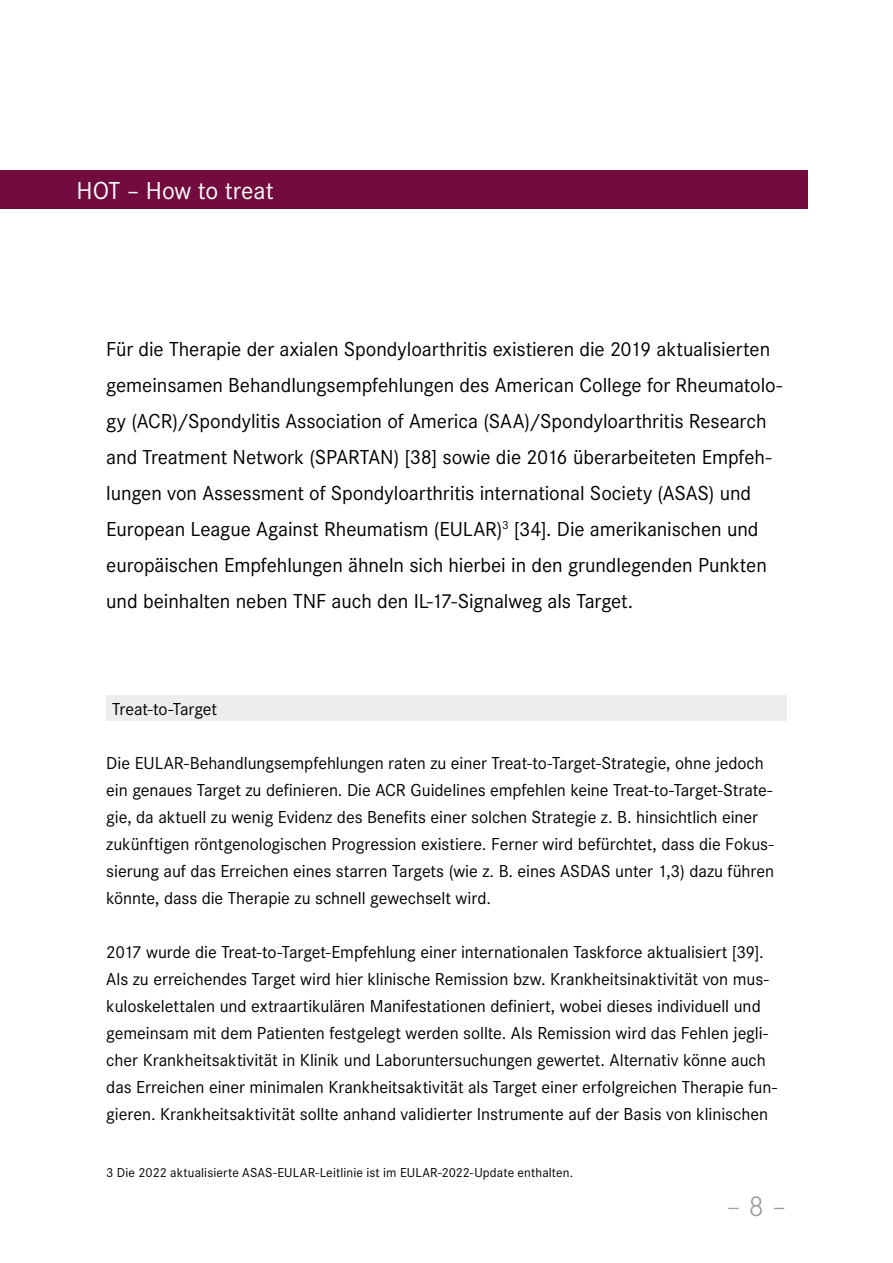
<style>
.page{position:relative;width:893px;height:1263px;background:#fff}
.page>*{position:absolute;margin:0;border:0;box-sizing:border-box;transform-origin:0 0}
.t1{font:300 30px "Corporate S";color:#9d9d9c}
.t2{font:25.5px "Corporate S";color:#fff}
.t3{font:21px/36px "Corporate S";letter-spacing:-.005em;color:#000}
.t4{font:18px/27px "Corporate S";letter-spacing:-.005em;color:#000}
.t5{font:13.5px "Corporate S";letter-spacing:.005em;color:#000}
</style>
<div class="page">
<div style="left:106px;top:695px;width:681px;height:25px;background:#ededed"></div>
<div style="left:0;top:170px;width:808px;height:38px;background:#720c3e"></div>
<h2 class="t2" style="left:77px;top:176px;width:199px">HOT – How to treat</h2>
<p class="t3" style="left:106px;top:331px;width:678px">Für die Therapie der axialen Spondyloarthritis existieren die 2019 aktualisierten gemeinsamen Behandlungsempfehlungen des American College for Rheumatolo&shy;gy (ACR)/Spondylitis Association of America (SAA)/Spondyloarthritis Research and Treatment Network (SPARTAN) [38] sowie die 2016 überarbeiteten Empfeh&shy;lungen von Assessment of Spondyloarthritis international Society (ASAS) und European League Against Rheumatism (EULAR)<sup>3</sup> [34]. Die amerikanischen und europäischen Empfehlungen ähneln sich hierbei in den grundlegenden Punkten und beinhalten neben TNF auch den IL-17-Signalweg als Target.</p>
<p class="t4" style="left:112px;top:695px;width:106px">Treat-to-Target</p>
<p class="t4" style="left:106px;top:749px;width:669px">Die EULAR-Behandlungsempfehlungen raten zu einer Treat-to-Target-Strategie, ohne jedoch ein genaues Target zu definieren. Die ACR Guidelines empfehlen keine Treat-to-Target-Strate&shy;gie, da aktuell zu wenig Evidenz des Benefits einer solchen Strategie z. B. hinsichtlich einer zukünftigen röntgenologischen Progression existiere. Ferner wird befürchtet, dass die Fokus&shy;sierung auf das Erreichen eines starren Targets (wie z. B. eines ASDAS unter 1,3) dazu führen könnte, dass die Therapie zu schnell gewechselt wird.</p>
<p class="t4" style="left:106px;top:938px;width:672px">2017 wurde die Treat-to-Target-Empfehlung einer internationalen Taskforce aktualisiert [39].<br>Als zu erreichendes Target wird hier klinische Remission bzw. Krankheitsinaktivität von mus&shy;kuloskelettalen und extraartikulären Manifestationen definiert, wobei dieses individuell und gemeinsam mit dem Patienten festgelegt werden sollte. Als Remission wird das Fehlen jegli&shy;cher Krankheitsaktivität in Klinik und Laboruntersuchungen gewertet. Alternativ könne auch das Erreichen einer minimalen Krankheitsaktivität als Target einer erfolgreichen Therapie fun&shy;gieren. Krankheitsaktivität sollte anhand validierter Instrumente auf der Basis von klinischen</p>
<p class="t5" style="left:106px;top:1165px;width:468px">3 Die 2022 aktualisierte ASAS-EULAR-Leitlinie ist im EULAR-2022-Update enthalten.</p>
<h1 class="t1" style="left:726px;top:1189px;width:62px">– 8 –</h1>
</div>
